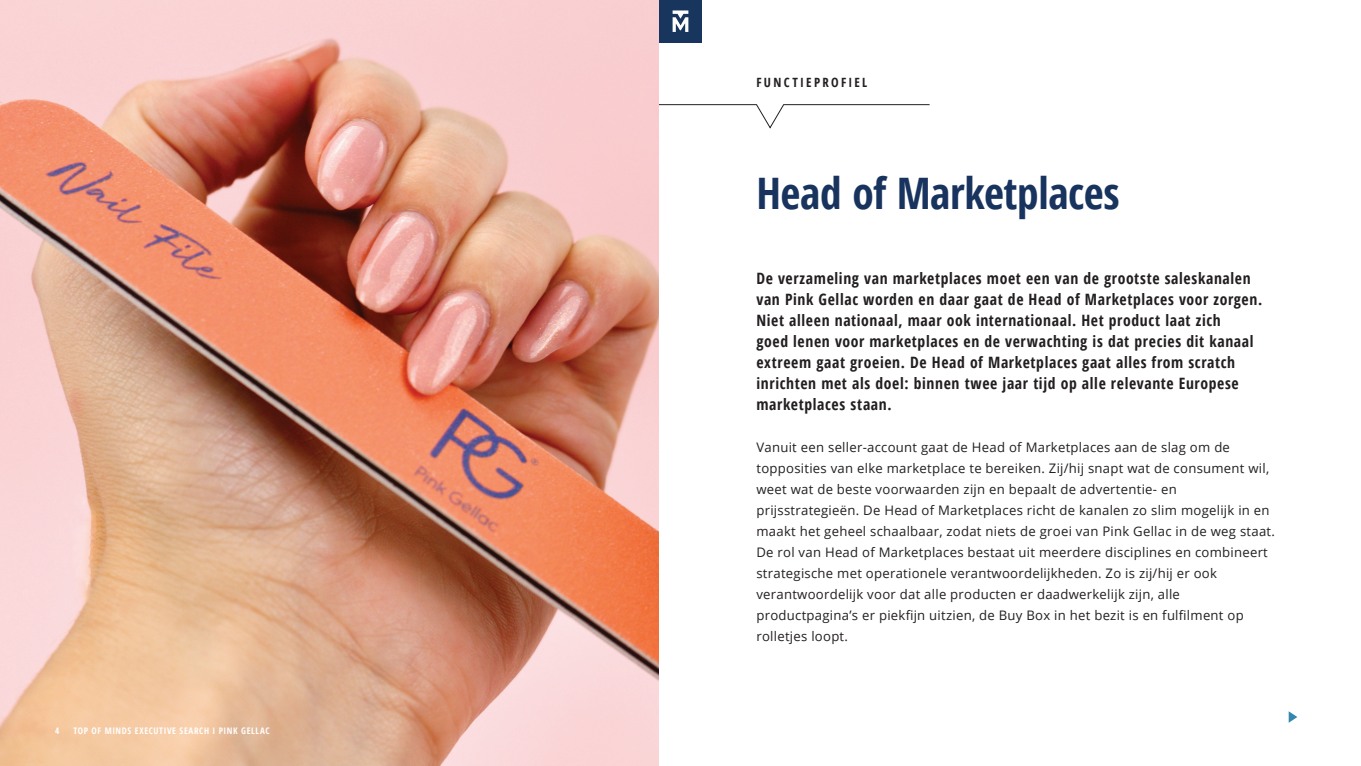
<style>
.page{position:relative;width:1361px;height:766px;background:#fff}
.page>*{position:absolute;margin:0;border:0;box-sizing:border-box;transform-origin:0 0}
.Page_header_kopie{font:700 condensed 43.42px "Open Sans";letter-spacing:-.01em;color:#18345e}
.t1{font:700 condensed 15.67px/21px "Open Sans";letter-spacing:.04em;color:#231f20}
.t2{font:13.12px/21px "Open Sans";letter-spacing:.02em;color:#231f20}
.t3{font:700 condensed 12.75px "Open Sans";letter-spacing:.18em;color:#231f20}
.t4{font:700 condensed 9px "Open Sans";letter-spacing:.07em;color:#fff}
</style>
<div class="page">
<svg style="left:658px;top:104px;width:272px;height:24px"></svg>
<img style="left:0;top:0;width:658px;height:765px">
<svg style="left:1288px;top:711px;width:9px;height:11px"></svg>
<div style="left:659px;top:0;width:43px;height:43px;background:#17355d"></div>
<svg style="left:672px;top:10px;width:16px;height:22px"></svg>
<p class="t4" style="left:55px;top:724px;width:6px">4</p>
<p class="t4" style="left:73px;top:724px;width:198px">TOP OF MINDS EXECUTIVE SEARCH I PINK GELLAC</p>
<p class="t3" style="left:756px;top:73px;width:112px">FUNCTIEPROFIEL</p>
<p class="Page_header_kopie" style="left:756px;top:163px;width:365px">Head of Marketplaces</p>
<p class="t1" style="left:756px;top:267px;width:507px">De verzameling van marketplaces moet een van de grootste saleskanalen van Pink Gellac worden en daar gaat de Head of Marketplaces voor zorgen.<br>Niet alleen nationaal, maar ook internationaal. Het product laat zich<br>goed lenen voor marketplaces en de verwachting is dat precies dit kanaal extreem gaat groeien. De Head of Marketplaces gaat alles from scratch inrichten met als doel: binnen twee jaar tijd op alle relevante Europese marketplaces staan.</p>
<p class="t2" style="left:756px;top:436px;width:520px">Vanuit een seller-account gaat de Head of Marketplaces aan de slag om de topposities van elke marketplace te bereiken. Zij/hij snapt wat de consument wil, weet wat de beste voorwaarden zijn en bepaalt de advertentie- en prijsstrategieën. De Head of Marketplaces richt de kanalen zo slim mogelijk in en maakt het geheel schaalbaar, zodat niets de groei van Pink Gellac in de weg staat.<br>De rol van Head of Marketplaces bestaat uit meerdere disciplines en combineert strategische met operationele verantwoordelijkheden. Zo is zij/hij er ook verantwoordelijk voor dat alle producten er daadwerkelijk zijn, alle productpagina’s er piekfijn uitzien, de Buy Box in het bezit is en fulfilment op rolletjes loopt.</p>
</div>
